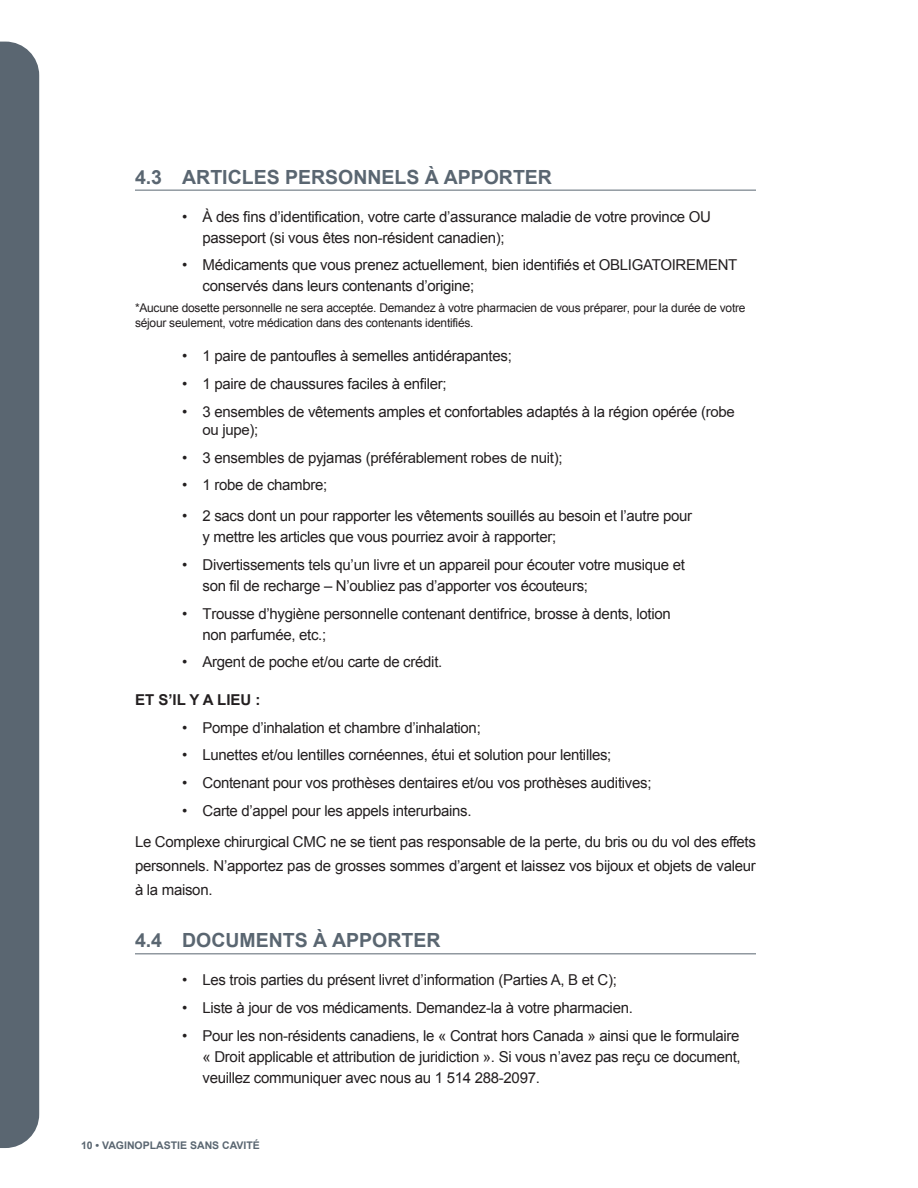
<style>
.page{position:relative;width:918px;height:1188px;background:#fff}
.page>*{position:absolute;margin:0;border:0;box-sizing:border-box;transform-origin:0 0}
.F_SOUS_SECTION{font:700 19.5px "Arial";color:#5a6671}
.D_BULLETS{font:15px/21px "Arial";letter-spacing:-.02em;color:#231f20}
.C_TEXTE{font:15px/24px "Arial";letter-spacing:-.02em;color:#231f20;text-align:justify}
.D_BULLETS-2{font:15px "Arial";letter-spacing:-.02em;color:#231f20}
.E_SOUS_TITRE{font:700 15px "Arial";color:#231f20}
.D_BULLETS-3{font:12px/14.4px "Arial";letter-spacing:-.02em;color:#231f20}
.t1{font:700 10.5px "Arial";color:#5a6671}
.s1{font-style:inherit}
</style>
<div class="page">
<hr style="left:135px;top:190px;width:621px;height:1px;background:#5a6671">
<hr style="left:135px;top:953px;width:621px;height:1px;background:#5a6671">
<div style="left:0;top:42px;width:39px;height:1106px;background:#5a6671"></div>
<p class="F_SOUS_SECTION" style="left:135px;top:164px;width:419px">4.3 ARTICLES PERSONNELS À APPORTER</p>
<p class="D_BULLETS" style="left:202px;top:206px;width:510px;text-indent:-20px">• À des fins d’identification, votre carte d’assurance maladie de votre province OU passeport (si vous êtes non-résident canadien);</p>
<p class="D_BULLETS" style="left:202px;top:255px;width:536px;text-indent:-20px">• Médicaments que vous prenez actuellement, bien identifiés et OBLIGATOIREMENT conservés dans leurs contenants d’origine;</p>
<p class="D_BULLETS-3" style="left:135px;top:301px;width:612px">*Aucune dosette personnelle ne sera acceptée. Demandez à votre pharmacien de vous préparer, pour la durée de votre séjour seulement, votre médication dans des contenants identifiés.</p>
<p class="D_BULLETS" style="left:182px;top:346px;width:331px">• 1 paire de pantoufles <span class="s1">à</span> semelles antidérapantes;</p>
<p class="D_BULLETS" style="left:182px;top:374px;width:266px">• 1 paire de chaussures faciles à enfiler;</p>
<p class="D_BULLETS" style="left:203px;top:403px;width:534px;line-height:18px;text-indent:-20px">• 3 ensembles de vêtements amples et confortables adaptés à la région opérée <span class="s1">(robe ou jupe)</span>;</p>
<p class="D_BULLETS-2" style="left:182px;top:447px;width:382px"><span class="s1">• 3 ensembles de pyjamas</span> (préférablement robes de nuit)<span class="s1">;</span></p>
<p class="D_BULLETS" style="left:182px;top:475px;width:147px">• 1 robe de chambre;</p>
<p class="D_BULLETS" style="left:202px;top:506px;width:491px;text-indent:-20px">• 2 sacs dont un pour rapporter les vêtements souillés au besoin et l’autre pour y mettre les articles que vous pourriez avoir à rapporter;</p>
<p class="D_BULLETS" style="left:203px;top:554px;width:484px;text-indent:-20px">• Divertissements tels qu’un livre et un appareil pour écouter votre musique et son fil de recharge – N’oubliez pas d’apporter vos écouteurs;</p>
<p class="D_BULLETS" style="left:202px;top:603px;width:470px;text-indent:-20px">• Trousse d’hygiène personnelle contenant dentifrice, brosse à dents, lotion non parfumée, etc.;</p>
<p class="D_BULLETS" style="left:182px;top:652px;width:262px">• Argent de poche et/ou carte de crédit.</p>
<p class="E_SOUS_TITRE" style="left:135px;top:690px;width:127px">ET S’IL Y A LIEU :</p>
<p class="D_BULLETS" style="left:182px;top:717px;width:300px">• Pompe d’inhalation et chambre d’inhalation;</p>
<p class="D_BULLETS" style="left:182px;top:745px;width:431px">• Lunettes et/ou lentilles cornéennes, étui et solution pour lentilles;</p>
<p class="D_BULLETS" style="left:182px;top:773px;width:471px">• Contenant pour vos prothèses dentaires et/ou vos prothèses auditives;</p>
<p class="D_BULLETS" style="left:182px;top:800px;width:291px">• Carte d’appel pour les appels interurbains.</p>
<p class="C_TEXTE" style="left:135px;top:830px;width:622px">Le Complexe chirurgical CMC ne se tient pas responsable de la perte, du bris ou du vol des effets personnels. N’apportez pas de grosses sommes d’argent et laissez vos bijoux et objets de valeur à la maison.</p>
<p class="F_SOUS_SECTION" style="left:135px;top:928px;width:307px">4.4 DOCUMENTS À APPORTER</p>
<p class="D_BULLETS" style="left:182px;top:970px;width:436px">• Les trois parties du présent livret d’information (Parties A, B et C);</p>
<p class="D_BULLETS" style="left:182px;top:997px;width:452px">• Liste à jour de vos médicaments. Demandez-la à votre pharmacien.</p>
<p class="D_BULLETS" style="left:202px;top:1025px;width:540px;text-align:justify;text-indent:-20px">• Pour les non-résidents canadiens, le « Contrat hors Canada » ainsi que le formulaire « Droit applicable et attribution de juridiction ». Si vous n’avez pas reçu ce document, veuillez communiquer avec nous au 1 514 288-2097.</p>
<p class="t1" style="left:81px;top:1139px;width:180px">10 • VAGINOPLASTIE SANS CAVITÉ</p>
</div>
